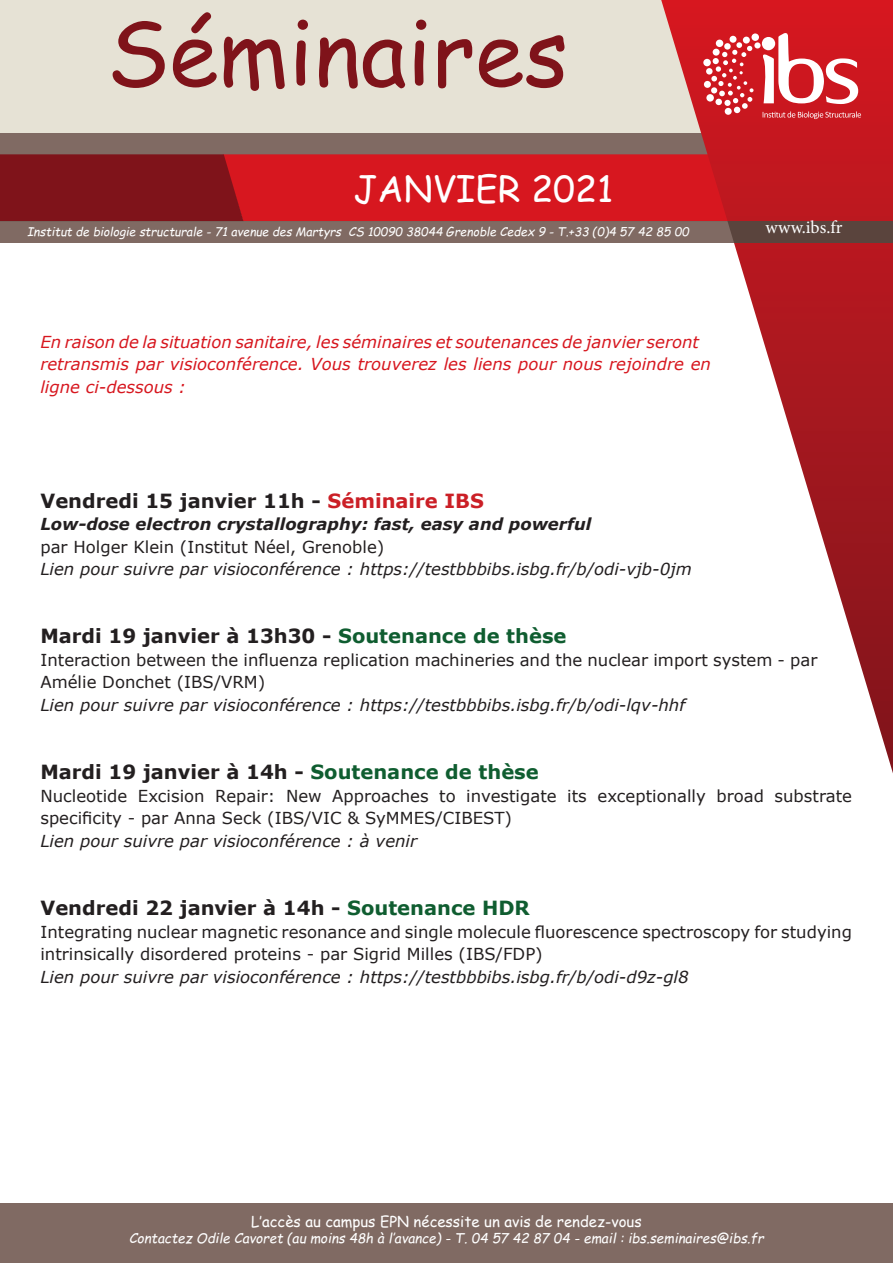
<style>
.page{position:relative;width:893px;height:1263px;background:#fff}
.page>*{position:absolute;margin:0;border:0;box-sizing:border-box;transform-origin:0 0}
.t1{font:90px "Comic Sans MS";color:#7f131a}
.t2{font:36px "Comic Sans MS";color:#fff}
.t3{font:700 19.5px "Verdana";color:#231f20}
.t4{font:18px "Minion Pro";letter-spacing:.01em;color:#fff}
.t5{font:16.5px/22.5px "Verdana";color:#231f20}
.t6{font:italic 16.5px "Verdana";color:#231f20}
.t7{font:italic 16.5px/22.5px "Verdana";color:#d7171f}
.t8{font:italic 700 16.5px "Verdana";color:#231f20}
.t9{font:15px "Comic Sans MS";color:#fff}
.t10{font:italic 13.5px "Comic Sans MS";color:#fff}
.t11{font:italic 12px "Comic Sans MS";color:#fff}
.s1{color:#cb1f26}
.s2{color:#0f5d30}
</style>
<div class="page">
<div style="left:0;top:1204px;width:893px;height:59px;background:#806a63"></div>
<div style="left:0;top:0;width:893px;height:136px;background:#e6e2d5"></div>
<div style="left:0;top:133px;width:713px;height:21px;background:#806a63"></div>
<svg style="left:0;top:154px;width:661px;height:67px;background:#b7161d"></svg>
<svg style="left:661px;top:0;width:232px;height:773px"></svg>
<svg style="left:763px;top:111px;width:98px;height:8px"></svg>
<svg style="left:760px;top:28px;width:98px;height:76px;background:#df6469"></svg>
<div style="left:751px;top:33px;width:8px;height:8px;background:#fff;border-radius:50%"></div>
<div style="left:743px;top:37px;width:7px;height:7px;background:#fff;border-radius:50%"></div>
<div style="left:716px;top:40px;width:7px;height:7px;background:#fff;border-radius:50%"></div>
<div style="left:706px;top:94px;width:8px;height:8px;background:#fff;border-radius:50%"></div>
<div style="left:703px;top:59px;width:8px;height:7px;background:#fff;border-radius:50%"></div>
<div style="left:706px;top:68px;width:7px;height:7px;background:#fff;border-radius:50%"></div>
<div style="left:729px;top:36px;width:7px;height:7px;background:#fff;border-radius:50%"></div>
<div style="left:704px;top:81px;width:7px;height:7px;background:#fff;border-radius:50%"></div>
<svg style="left:754px;top:42px;width:7px;height:7px"></svg>
<svg style="left:711px;top:42px;width:42px;height:71px;background:#d95056"></svg>
<svg style="left:0;top:221px;width:893px;height:21px;background:#78625b"></svg>
<h1 class="t1" style="left:107px;top:-14px;width:463px">Séminaires</h1>
<h2 class="t2" style="left:353px;top:162px;width:261px">JANVIER 2021</h2>
<p class="t11" style="left:27px;top:222px;width:663px">Institut de biologie structurale - 71 avenue des Martyrs CS 10090 38044 Grenoble Cedex 9 - T.+33 (0)4 57 42 85 00</p>
<p class="t7" style="left:40px;top:330px;width:672px">En raison de la situation sanitaire, les séminaires et soutenances de janvier seront retransmis par visioconférence. Vous trouverez les liens pour nous rejoindre en ligne ci-dessous :</p>
<p class="t3" style="left:40px;top:487px;width:445px">Vendredi 15 janvier 11h - <span class="s1">Séminaire IBS</span></p>
<p class="t8" style="left:40px;top:512px;width:552px">Low-dose electron crystallography: fast, easy and powerful</p>
<p class="t5" style="left:40px;top:535px;width:345px">par Holger Klein (Institut Néel, Grenoble)</p>
<p class="t6" style="left:40px;top:558px;width:653px">Lien pour suivre par visioconférence : https://testbbbibs.isbg.fr/b/odi-vjb-0jm</p>
<p class="t4" style="left:766px;top:215px;width:79px">www.ibs.fr</p>
<p class="t3" style="left:40px;top:622px;width:528px">Mardi 19 janvier à 13h30 - <span class="s2">Soutenance de thèse</span></p>
<p class="t5" style="left:40px;top:648px;width:779px">Interaction between the influenza replication machineries and the nuclear import system - par<br>Amélie Donchet (IBS/VRM)</p>
<p class="t6" style="left:40px;top:694px;width:646px">Lien pour suivre par visioconférence : https://testbbbibs.isbg.fr/b/odi-lqv-hhf</p>
<p class="t3" style="left:40px;top:758px;width:500px">Mardi 19 janvier à 14h - <span class="s2">Soutenance de thèse</span></p>
<p class="t5" style="left:40px;top:784px;width:813px">Nucleotide Excision Repair: New Approaches to investigate its exceptionally broad substrate specificity - par Anna Seck (IBS/VIC &amp; SyMMES/CIBEST)</p>
<p class="t6" style="left:40px;top:829px;width:378px">Lien pour suivre par visioconférence : à venir</p>
<p class="t3" style="left:40px;top:894px;width:491px">Vendredi 22 janvier à 14h - <span class="s2">Soutenance HDR</span></p>
<p class="t5" style="left:40px;top:920px;width:813px">Integrating nuclear magnetic resonance and single molecule fluorescence spectroscopy for studying intrinsically disordered proteins - par Sigrid Milles (IBS/FDP)</p>
<p class="t6" style="left:40px;top:965px;width:650px">Lien pour suivre par visioconférence : https://testbbbibs.isbg.fr/b/odi-d9z-gl8</p>
<p class="t9" style="left:251px;top:1210px;width:392px">L’accès au campus EPN nécessite un avis de rendez-vous</p>
<p class="t10" style="left:129px;top:1228px;width:636px">Contactez Odile Cavoret (au moins 48h à l’avance) - T. 04 57 42 87 04 - email : ibs.seminaires@ibs.fr</p>
</div>
